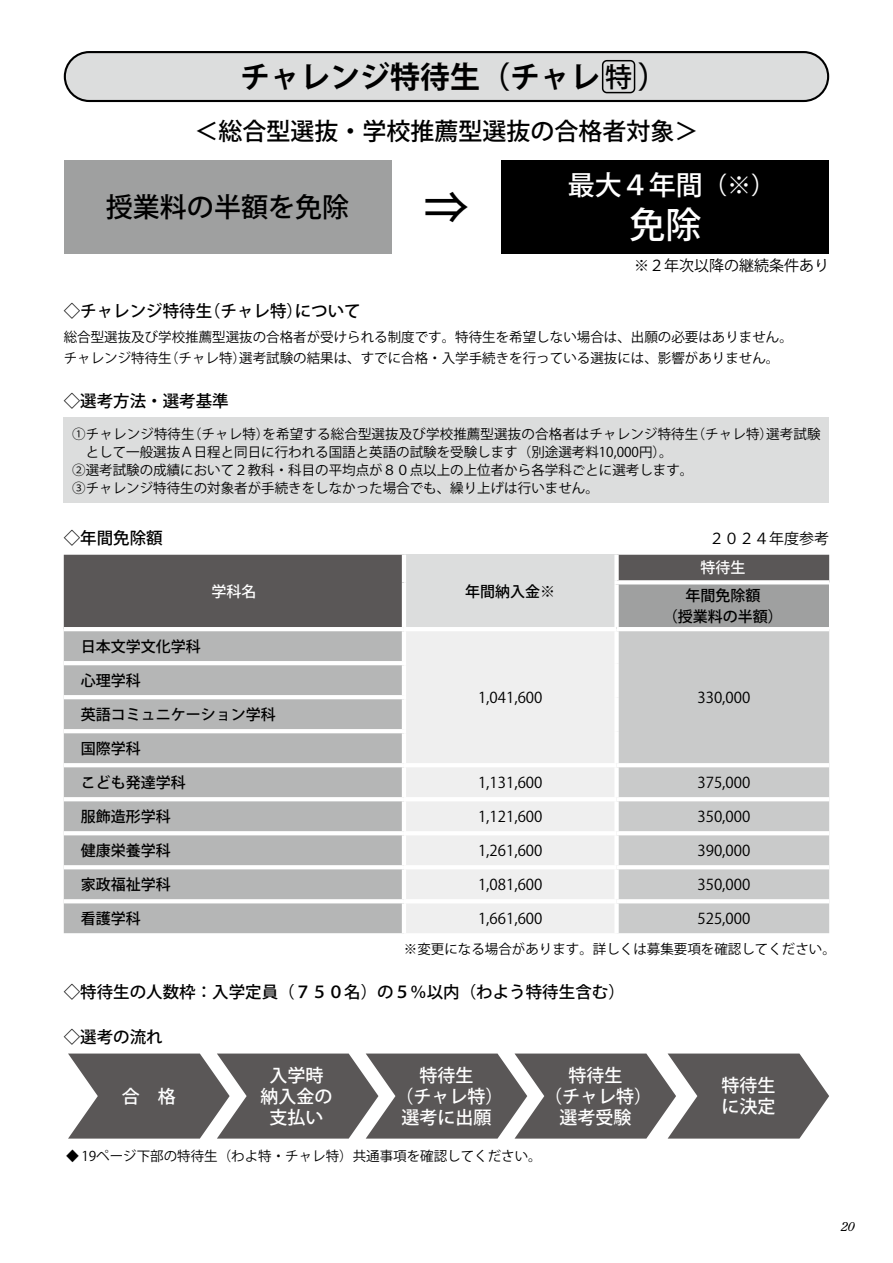
<style>
.page{position:relative;width:893px;height:1263px;background:#fff}
.page>*{position:absolute;margin:0;border:0;box-sizing:border-box;transform-origin:0 0}
.t1{font:500 45px "Koz Go Pro";color:#000}
.t2{font:500 36px "Koz Go Pro";color:#fff}
.t3{font:700 30px "Koz Go Pro";color:#000}
.t4{font:500 27px "Koz Go Pro";color:#000}
.t5{font:500 27px "Koz Go Pro";color:#fff}
.t6{font:500 24px "Koz Go Pro";color:#000}
.t7{font:500 18px/21px "Koz Go Pro";color:#fff;text-align:center}
.t8{font:500 16.5px "Koz Go Pro";color:#000}
.t9{font:15px "Koz Go Pro";color:#000}
.t10{font:500 15px/21px "Koz Go Pro";color:#000;text-align:center}
.t11{font:500 15px "Koz Go Pro";color:#fff}
.t12{font:13.5px/21px "Koz Go Pro";color:#000}
.t13{font:13.5px "Koz Go Pro";color:#000;scale:1.3 1}
.t14{font:italic 12.75px "Century Old Style Std";color:#000}
.s1{font-size:24px}
</style>
<div class="page">
<div style="left:64px;top:160px;width:327px;height:94px;background:#9fa0a0"></div>
<div style="left:502px;top:160px;width:327px;height:94px;background:#000"></div>
<div style="left:64px;top:418px;width:765px;height:85px;background:#dcdddd"></div>
<div style="left:64px;top:555px;width:765px;height:72px;background:#5a5757"></div>
<div style="left:404px;top:555px;width:213px;height:74px;background:#dcdddd"></div>
<div style="left:617px;top:582px;width:212px;height:47px;background:#9fa0a0"></div>
<div style="left:64px;top:631px;width:338px;height:302px;background:#b5b6b6"></div>
<div style="left:406px;top:631px;width:208px;height:302px;background:#efefef"></div>
<div style="left:619px;top:631px;width:210px;height:302px;background:#c9caca"></div>
<hr style="left:402px;top:555px;width:4px;height:27px;background:#fff">
<div style="left:614px;top:555px;width:5px;height:25px;background:#fff"></div>
<hr style="left:402px;top:582px;width:4px;height:45px;background:#fff">
<svg style="left:614px;top:580px;width:215px;height:4px"></svg>
<div style="left:614px;top:584px;width:5px;height:43px;background:#fff"></div>
<hr style="left:404px;top:627px;width:213px;height:4px;background:#fff">
<hr style="left:617px;top:627px;width:212px;height:4px;background:#fff">
<hr style="left:64px;top:661px;width:342px;height:4px;background:#fff">
<hr style="left:64px;top:695px;width:342px;height:4px;background:#fff">
<hr style="left:64px;top:729px;width:342px;height:4px;background:#fff">
<hr style="left:64px;top:763px;width:340px;height:4px;background:#fff">
<hr style="left:404px;top:763px;width:213px;height:4px;background:#fff">
<hr style="left:617px;top:763px;width:212px;height:4px;background:#fff">
<hr style="left:64px;top:797px;width:340px;height:4px;background:#fff">
<hr style="left:404px;top:797px;width:213px;height:4px;background:#fff">
<hr style="left:617px;top:797px;width:212px;height:4px;background:#fff">
<hr style="left:64px;top:831px;width:340px;height:4px;background:#fff">
<hr style="left:404px;top:831px;width:213px;height:4px;background:#fff">
<hr style="left:617px;top:831px;width:212px;height:4px;background:#fff">
<hr style="left:64px;top:865px;width:340px;height:4px;background:#fff">
<hr style="left:404px;top:865px;width:213px;height:4px;background:#fff">
<hr style="left:617px;top:865px;width:212px;height:4px;background:#fff">
<svg style="left:64px;top:899px;width:340px;height:4px"></svg>
<hr style="left:404px;top:899px;width:213px;height:4px;background:#fff">
<hr style="left:617px;top:899px;width:212px;height:4px;background:#fff">
<svg style="left:68px;top:1053px;width:761px;height:85px;background:#716e6e"></svg>
<div style="left:65px;top:52px;width:763px;height:49px;background:#dcdddd;border-radius:24px"></div>
<div style="left:64px;top:51px;width:765px;height:51px;border:2px solid #000;border-radius:24px"></div>
<div style="left:602px;top:60px;width:33px;height:33px;border:1px solid #000;border-radius:4px"></div>
<h3 class="t3" style="left:240px;top:58px;width:414px">チャレンジ特待生（チャレ　 )</h3>
<h3 class="t4" style="left:605px;top:60px;width:28px">特</h3>
<h3 class="t6" style="left:194px;top:116px;width:505px">＜総合型選抜・学校推薦型選抜の合格者対象＞</h3>
<h3 class="t4" style="left:106px;top:190px;width:244px">授業料の半額を免除</h3>
<h1 class="t1" style="left:424px;top:179px;width:46px">⇒</h1>
<h3 class="t5" style="left:568px;top:168px;width:196px">最大４年間<span class="s1">（※)</span></h3>
<h2 class="t2" style="left:629px;top:201px;width:73px">免除</h2>
<p class="t9" style="left:634px;top:256px;width:197px">※２年次以降の継続条件あり</p>
<p class="t8" style="left:64px;top:301px;width:298px">◇チャレンジ特待生(チャレ特)について</p>
<p class="t12" style="left:64px;top:327px;width:731px">総合型選抜及び学校推薦型選抜の合格者が受けられる制度です。特待生を希望しない場合は、出願の必要はありません。チャレンジ特待生（チャレ特）選考試験の結果は、すでに合格・入学手続きを行っている選抜には、影響がありません。</p>
<p class="t8" style="left:64px;top:391px;width:166px">◇選考方法・選考基準</p>
<p class="t12" style="left:72px;top:423px;width:750px">①チャレンジ特待生（チャレ特）を希望する総合型選抜及び学校推薦型選抜の合格者はチャレンジ特待生（チャレ特）選考試験</p>
<p class="t12" style="left:86px;top:441px;width:588px">として一般選抜Ａ日程と同日に行われる国語と英語の試験を受験します（別途選考料10,000円）。</p>
<p class="t12" style="left:72px;top:459px;width:623px">②選考試験の成績において２教科・科目の平均点が８０点以上の上位者から各学科ごとに選考します。</p>
<p class="t12" style="left:72px;top:477px;width:528px">③チャレンジ特待生の対象者が手続きをしなかった場合でも、繰り上げは行いません。</p>
<p class="t8" style="left:64px;top:528px;width:100px">◇年間免除額</p>
<p class="t9" style="left:709px;top:528px;width:122px">２０２４年度参考</p>
<p class="t11" style="left:211px;top:581px;width:46px">学科名</p>
<p class="t10" style="left:465px;top:581px;width:91px">年間納入金※</p>
<p class="t11" style="left:700px;top:558px;width:46px">特待生</p>
<p class="t10" style="left:663px;top:586px;width:122px">年間免除額<br>（授業料の半額）</p>
<p class="t10" style="left:81px;top:637px;width:121px">日本文学文化学科</p>
<p class="t10" style="left:81px;top:671px;width:61px">心理学科</p>
<p class="t10" style="left:81px;top:705px;width:196px">英語コミュニケーション学科</p>
<p class="t10" style="left:81px;top:739px;width:61px">国際学科</p>
<p class="t10" style="left:81px;top:773px;width:107px">こども発達学科</p>
<p class="t9" style="left:478px;top:773px;width:66px">1,131,600</p>
<p class="t9" style="left:697px;top:773px;width:54px">375,000</p>
<p class="t10" style="left:81px;top:807px;width:91px">服飾造形学科</p>
<p class="t9" style="left:478px;top:807px;width:66px">1,121,600</p>
<p class="t9" style="left:697px;top:807px;width:54px">350,000</p>
<p class="t10" style="left:81px;top:841px;width:91px">健康栄養学科</p>
<p class="t9" style="left:478px;top:841px;width:66px">1,261,600</p>
<p class="t9" style="left:697px;top:841px;width:54px">390,000</p>
<p class="t10" style="left:81px;top:875px;width:91px">家政福祉学科</p>
<p class="t9" style="left:478px;top:875px;width:66px">1,081,600</p>
<p class="t9" style="left:697px;top:875px;width:54px">350,000</p>
<p class="t10" style="left:81px;top:909px;width:61px">看護学科</p>
<p class="t9" style="left:478px;top:909px;width:66px">1,661,600</p>
<p class="t9" style="left:697px;top:909px;width:54px">525,000</p>
<p class="t12" style="left:404px;top:939px;width:433px">※変更になる場合があります。詳しくは募集要項を確認してください。</p>
<p class="t8" style="left:64px;top:981px;width:562px">◇特待生の人数枠：入学定員（７５０名）の５％以内（わよう特待生含む）</p>
<p class="t8" style="left:64px;top:1026px;width:100px">◇選考の流れ</p>
<p class="t9" style="left:478px;top:688px;width:66px">1,041,600</p>
<p class="t9" style="left:697px;top:688px;width:54px">330,000</p>
<h3 class="t7" style="left:122px;top:1087px;width:55px">合　格</h3>
<h3 class="t7" style="left:261px;top:1066px;width:73px">入学時納入金の支払い</h3>
<h3 class="t7" style="left:395px;top:1066px;width:109px">特待生<br>（チャレ特）選考に出願</h3>
<h3 class="t7" style="left:544px;top:1066px;width:109px">特待生<br>（チャレ特）選考受験</h3>
<h3 class="t7" style="left:721px;top:1076px;width:55px;text-align:left">特待生に決定</h3>
<p class="t13" style="left:64px;top:1147px;width:369px">♦19ページ下部の特待生（わよ特・チャレ特）共通事項を確認してください。</p>
<p class="t14" style="left:841px;top:1218px;width:15px">20</p>
</div>
